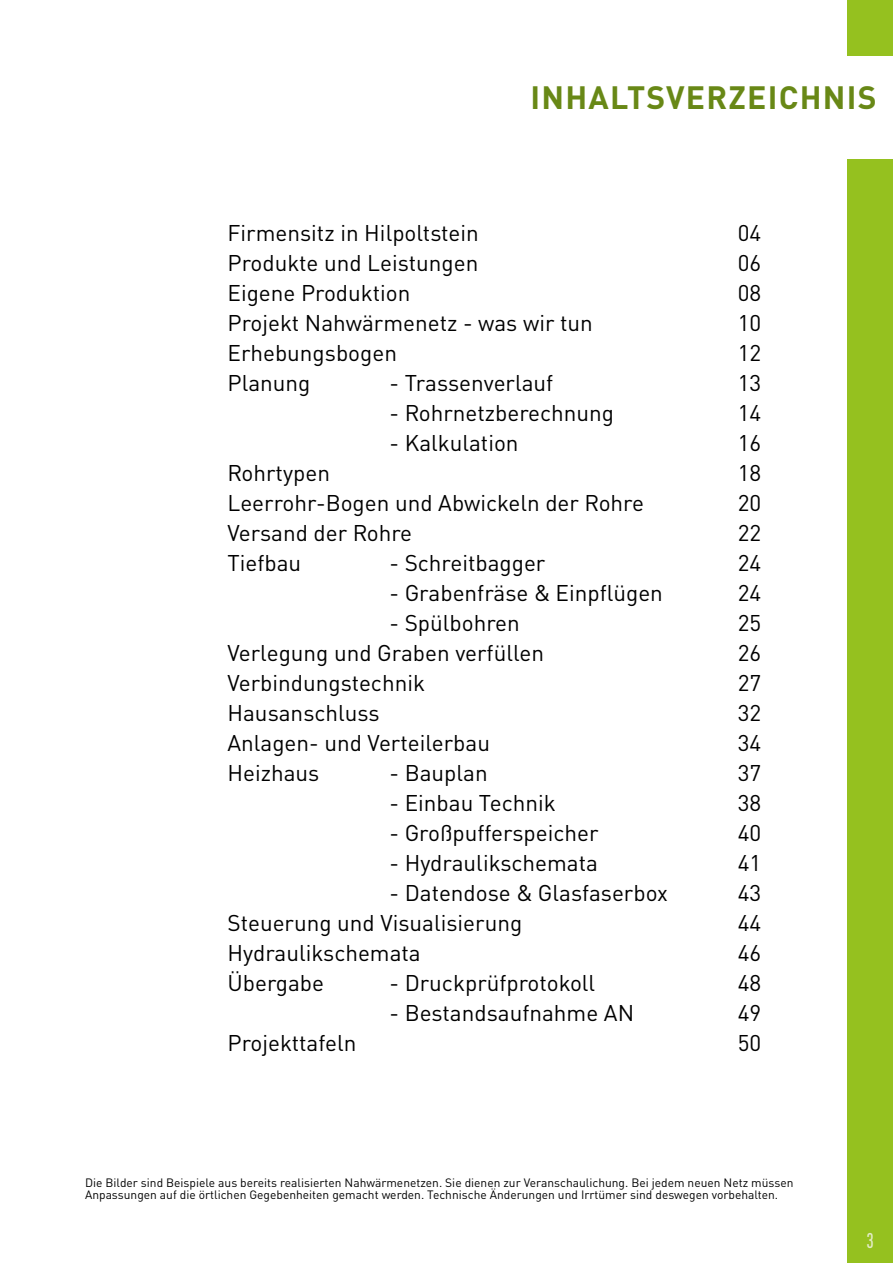
<style>
.page{position:relative;width:893px;height:1263px;background:#fff}
.page>*{position:absolute;margin:0;border:0;box-sizing:border-box;transform-origin:0 0}
.t1{font:700 31.95px "DINOT";letter-spacing:.04em;color:#688816}
.t2{font:22.5px/30px "DINOT";color:#000}
.t3{font:500 condensed 21px "DINOT";color:#e3ecc6;scale:.92 1}
.t4{font:12px/12px "DINOT";color:#000}
</style>
<div class="page">
<div style="left:848px;top:0;width:45px;height:1263px;background:#95c11f"></div>
<div style="left:793px;top:57px;width:100px;height:102px;background:#fff"></div>
<h1 class="t1" style="left:531px;top:73px;width:347px">INHALTSVERZEICHNIS</h1>
<p class="t2" style="left:227px;top:216px;width:367px">Firmensitz in Hilpoltstein<br>Produkte und Leistungen<br>Eigene Produktion<br>Projekt Nahwärmenetz - was wir tun<br>Erhebungsbogen<br>Planung</p>
<p class="t2" style="left:389px;top:366px;width:165px">- Trassenverlauf</p>
<p class="t2" style="left:389px;top:396px;width:226px">- Rohrnetzberechnung</p>
<p class="t2" style="left:389px;top:426px;width:131px">- Kalkulation</p>
<p class="t2" style="left:227px;top:456px;width:418px">Rohrtypen<br>Leerrohr-Bogen und Abwickeln der Rohre<br>Versand der Rohre<br>Tiefbau</p>
<p class="t2" style="left:389px;top:546px;width:157px">- Schreitbagger</p>
<p class="t2" style="left:389px;top:576px;width:275px">- Grabenfräse &amp; Einpflügen</p>
<p class="t2" style="left:227px;top:606px;width:318px;text-indent:162px">- Spülbohren<br>Verlegung und Graben verfüllen<br>Verbindungstechnik<br>Hausanschluss<br>Anlagen- und Verteilerbau<br>Heizhaus</p>
<p class="t2" style="left:389px;top:756px;width:100px">- Bauplan</p>
<p class="t2" style="left:389px;top:786px;width:168px">- Einbau Technik</p>
<p class="t2" style="left:389px;top:816px;width:211px">- Großpufferspeicher</p>
<p class="t2" style="left:389px;top:846px;width:210px">- Hydraulikschemata</p>
<p class="t2" style="left:227px;top:876px;width:442px;text-indent:162px">- Datendose &amp; Glasfaserbox<br>Steuerung und Visualisierung<br>Hydraulikschemata<br>Übergabe</p>
<p class="t2" style="left:389px;top:966px;width:207px">- Druckprüfprotokoll</p>
<p class="t2" style="left:389px;top:996px;width:246px">- Bestandsaufnahme AN</p>
<p class="t2" style="left:227px;top:1026px;width:130px">Projekttafeln</p>
<p class="t2" style="left:738px;top:216px;width:25px;text-align:justify">04<br>06<br>08<br>10<br>12<br>13<br>14<br>16<br>18<br>20<br>22<br>24<br>24<br>25<br>26<br>27<br>32<br>34<br>37<br>38<br>40<br>41<br>43<br>44<br>46<br>48<br>49<br>50</p>
<p class="t4" style="left:85px;top:1176px;width:710px">Die Bilder sind Beispiele aus bereits realisierten Nahwärmenetzen. Sie dienen zur Veranschaulichung. Bei jedem neuen Netz müssen<br>Anpassungen auf die örtlichen Gegebenheiten gemacht werden. Technische Änderungen und Irrtümer sind deswegen vorbehalten.</p>
<p class="t3" style="left:867px;top:1226px;width:9px">3</p>
</div>
